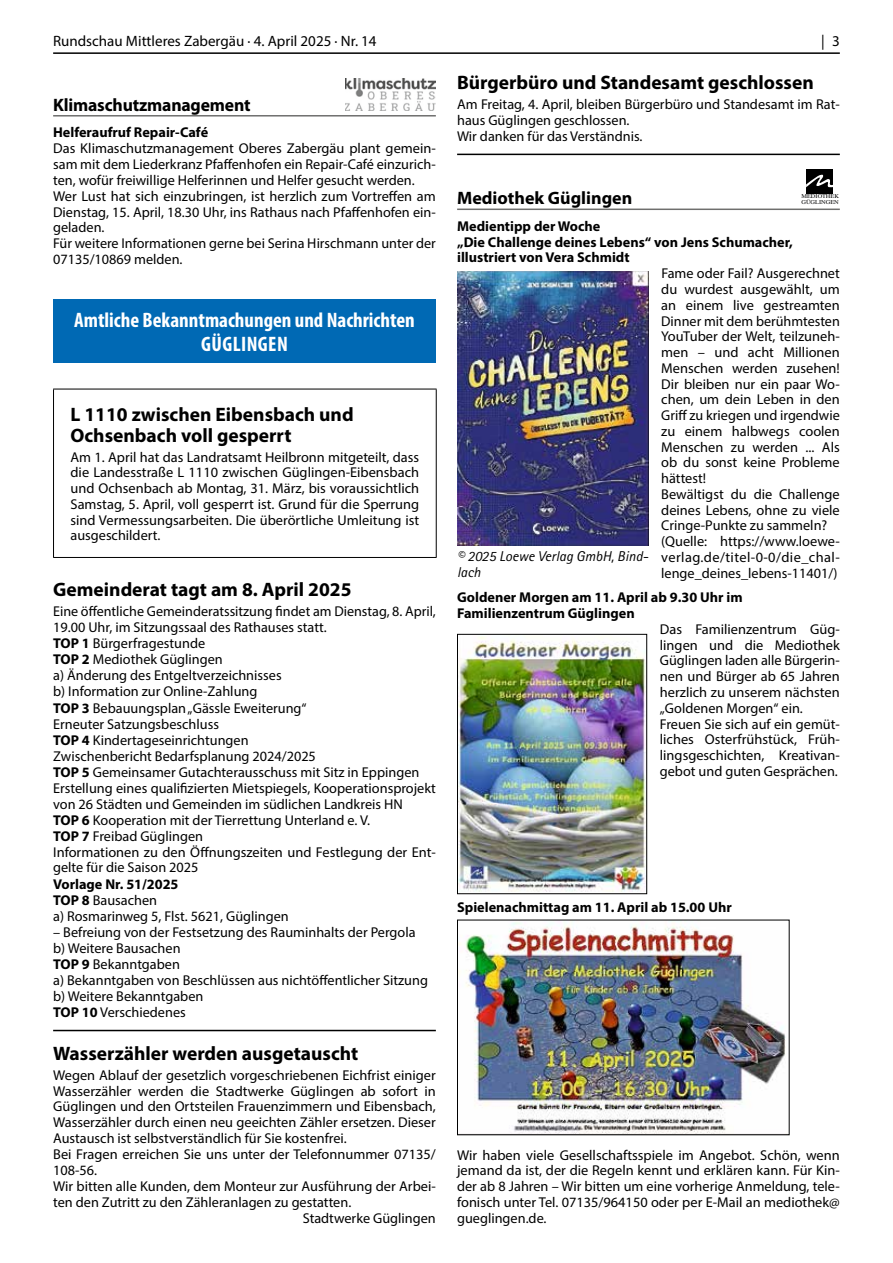
<style>
.page{position:relative;width:893px;height:1263px;background:#fff}
.page>*{position:absolute;margin:0;border:0;box-sizing:border-box;transform-origin:0 0}
.t1{font:700 condensed 21px/24px "Myriad Pro";color:#fff;text-align:center}
.t2{font:700 19.5px/21px "Myriad Pro";color:#000}
.t3{font:700 18px "Myriad Pro";letter-spacing:-.01em;color:#000}
.t4{font:15px "Myriad Pro";color:#000}
.t5{font:14.25px/15.8px "Myriad Pro";color:#000}
.t6{font:700 14.25px/15.8px "Myriad Pro";color:#000}
.t7{font:italic 14.25px/15.8px "Rotis Sans Serif W1 G";color:#000}
.t8{font:5.85px/5.8px "Times LT";color:#000;scale:1.08 1}
.s1{font-weight:700}
</style>
<div class="page">
<hr style="left:53px;top:52px;width:787px;height:2px;background:#000">
<hr style="left:53px;top:1030px;width:383px;height:1px;background:#000">
<hr style="left:53px;top:115px;width:383px;height:2px;background:#6f6f6e">
<img style="left:345px;top:78px;width:90px;height:33px">
<div style="left:53px;top:299px;width:383px;height:64px;background:#0069b4"></div>
<hr style="left:53px;top:389px;width:384px;height:1px;background:#000">
<hr style="left:53px;top:389px;width:1px;height:168px;background:#000">
<hr style="left:436px;top:389px;width:1px;height:168px;background:#000">
<hr style="left:53px;top:557px;width:384px;height:1px;background:#000">
<hr style="left:457px;top:154px;width:383px;height:1px;background:#000">
<hr style="left:457px;top:209px;width:383px;height:1px;background:#6f6f6e">
<div style="left:806px;top:169px;width:27px;height:24px;background:#000"></div>
<svg style="left:806px;top:174px;width:27px;height:13px"></svg>
<img style="left:457px;top:271px;width:191px;height:274px">
<img style="left:459px;top:636px;width:186px;height:256px">
<div style="left:457px;top:634px;width:190px;height:260px;border:1px solid #000"></div>
<img style="left:459px;top:922px;width:327px;height:211px">
<div style="left:457px;top:920px;width:332px;height:215px;border:1px solid #000"></div>
<p class="t4" style="left:53px;top:32px;width:325px">Rundschau Mittleres Zabergäu · 4. April 2025 · Nr. 14</p>
<p class="t4" style="left:821px;top:32px;width:20px">| 3</p>
<p class="t3" style="left:53px;top:93px;width:199px">Klimaschutzmanagement</p>
<p class="t6" style="left:53px;top:124px;width:157px">Helferaufruf Repair-Café</p>
<p class="t5" style="left:53px;top:140px;width:384px">Das Klimaschutzmanagement Oberes Zabergäu plant gemein&shy;sam mit dem Liederkranz Pfaffenhofen ein Repair-Café einzurich&shy;ten, wofür freiwillige Helferinnen und Helfer gesucht werden.<br>Wer Lust hat sich einzubringen, ist herzlich zum Vortreffen am Dienstag, 15. April, 18.30 Uhr, ins Rathaus nach Pfaffenhofen ein&shy;geladen.<br>Für weitere Informationen gerne bei Serina Hirschmann unter der 07135/10869 melden.</p>
<h1 class="t1" style="left:74px;top:307px;width:342px">Amtliche Bekanntmachungen und Nachrichten<br>GÜGLINGEN</h1>
<h2 class="t2" style="left:71px;top:403px;width:285px">L 1110 zwischen Eibensbach und<br>Ochsenbach voll gesperrt</h2>
<p class="t5" style="left:71px;top:449px;width:350px;text-align:justify">Am 1. April hat das Landratsamt Heilbronn mitgeteilt, dass die Landesstraße L 1110 zwischen Güglingen-Eibensbach und Ochsenbach ab Montag, 31. März, bis voraussichtlich Samstag, 5. April, voll gesperrt ist. Grund für die Sperrung sind Vermessungsarbeiten. Die überörtliche Umleitung ist ausgeschildert.</p>
<h2 class="t2" style="left:53px;top:578px;width:300px">Gemeinderat tagt am 8. April 2025</h2>
<p class="t5" style="left:53px;top:603px;width:384px">Eine öffentliche Gemeinderatssitzung findet am Dienstag, 8. April, 19.00 Uhr, im Sitzungssaal des Rathauses statt.<br><span class="s1">TOP 1</span> Bürgerfragestunde<br><span class="s1">TOP 2</span> Mediothek Güglingen<br>a) Änderung des Entgeltverzeichnisses<br>b) Information zur Online-Zahlung<br><span class="s1">TOP 3</span> Bebauungsplan „Gässle Eweiterung“<br>Erneuter Satzungsbeschluss<br><span class="s1">TOP 4</span> Kindertageseinrichtungen<br>Zwischenbericht Bedarfsplanung 2024/2025<br><span class="s1">TOP 5</span> Gemeinsamer Gutachterausschuss mit Sitz in Eppingen Erstellung eines qualifizierten Mietspiegels, Kooperationsprojekt von 26 Städten und Gemeinden im südlichen Landkreis HN<br><span class="s1">TOP 6</span> Kooperation mit der Tierrettung Unterland e. V.<br><span class="s1">TOP 7</span> Freibad Güglingen<br>Informationen zu den Öffnungszeiten und Festlegung der Ent&shy;gelte für die Saison 2025</p>
<p class="t5" style="left:53px;top:875px;width:237px"><span class="s1">Vorlage Nr. 51/2025<br>TOP 8</span> Bausachen<br>a) Rosmarinweg 5, Flst. 5621, Güglingen</p>
<p class="t5" style="left:53px;top:924px;width:376px">– Befreiung von der Festsetzung des Rauminhalts der Pergola b) Weitere Bausachen<br><span class="s1">TOP 9</span> Bekanntgaben<br>a) Bekanntgaben von Beschlüssen aus nichtöffentlicher Sitzung b) Weitere Bekanntgaben<br><span class="s1">TOP 10</span> Verschiedenes</p>
<h2 class="t2" style="left:53px;top:1042px;width:307px">Wasserzähler werden ausgetauscht</h2>
<p class="t5" style="left:53px;top:1067px;width:384px">Wegen Ablauf der gesetzlich vorgeschriebenen Eichfrist einiger</p>
<p class="t5" style="left:53px;top:1083px;width:384px">Wasserzähler werden die Stadtwerke Güglingen ab sofort in</p>
<p class="t5" style="left:53px;top:1098px;width:384px">Güglingen und den Ortsteilen Frauenzimmern und Eibensbach,</p>
<p class="t5" style="left:53px;top:1114px;width:384px">Wasserzähler durch einen neu geeichten Zähler ersetzen. Dieser</p>
<p class="t5" style="left:53px;top:1130px;width:295px">Austausch ist selbstverständlich für Sie kostenfrei.</p>
<p class="t5" style="left:53px;top:1146px;width:384px">Bei Fragen erreichen Sie uns unter der Telefonnummer 07135/</p>
<p class="t5" style="left:53px;top:1162px;width:45px">108-56.</p>
<p class="t5" style="left:53px;top:1178px;width:384px">Wir bitten alle Kunden, dem Monteur zur Ausführung der Arbei-</p>
<p class="t5" style="left:53px;top:1194px;width:300px">ten den Zutritt zu den Zähleranlagen zu gestatten.</p>
<p class="t5" style="left:303px;top:1210px;width:135px">Stadtwerke Güglingen</p>
<h2 class="t2" style="left:457px;top:71px;width:358px">Bürgerbüro und Standesamt geschlossen</h2>
<p class="t5" style="left:457px;top:96px;width:384px">Am Freitag, 4. April, bleiben Bürgerbüro und Standesamt im Rat&shy;haus Güglingen geschlossen.<br>Wir danken für das Verständnis.</p>
<p class="t3" style="left:457px;top:186px;width:177px">Mediothek Güglingen</p>
<p class="t8" style="left:801px;top:193px;width:36px">MEDIOTHEK<br>GÜGLINGEN</p>
<p class="t6" style="left:457px;top:218px;width:337px">Medientipp der Woche<br>„Die Challenge deines Lebens“ von Jens Schumacher, illustriert von Vera Schmidt</p>
<p class="t5" style="left:661px;top:265px;width:180px">Fame oder Fail? Ausgerechnet du wurdest ausgewählt, um an einem live gestreamten<br>Dinner mit dem berühmtesten<br>YouTuber der Welt, teilzuneh&shy;men – und acht Millionen<br>Menschen werden zusehen!<br>Dir bleiben nur ein paar Wo&shy;chen, um dein Leben in den<br>Griff zu kriegen und irgendwie zu einem halbwegs coolen<br>Menschen zu werden ... Als ob du sonst keine Probleme hättest!<br>Bewältigst du die Challenge deines Lebens, ohne zu viele<br>Cringe-Punkte zu sammeln? (Quelle: https://www.loewe&shy;verlag.de/titel-0-0/die_chal&shy;lenge_deines_lebens-11401/)</p>
<p class="t6" style="left:457px;top:589px;width:287px">Goldener Morgen am 11. April ab 9.30 Uhr im<br>Familienzentrum Güglingen</p>
<p class="t5" style="left:660px;top:621px;width:181px">Das Familienzentrum Güg&shy;lingen und die Mediothek<br>Güglingen laden alle Bürgerin&shy;nen und Bürger ab 65 Jahren herzlich zu unserem nächsten „Goldenen Morgen“ ein.<br>Freuen Sie sich auf ein gemüt&shy;liches Osterfrühstück, Früh&shy;lingsgeschichten, Kreativan&shy;gebot und guten Gesprächen.</p>
<p class="t7" style="left:457px;top:548px;width:193px">© 2025 Loewe Verlag GmbH, Bind&shy;lach</p>
<p class="t6" style="left:457px;top:898px;width:276px">Spielenachmittag am 11. April ab 15.00 Uhr</p>
<p class="t5" style="left:457px;top:1147px;width:384px;text-align:justify">Wir haben viele Gesellschaftsspiele im Angebot. Schön, wenn jemand da ist, der die Regeln kennt und erklären kann. Für Kin&shy;der ab 8 Jahren – Wir bitten um eine vorherige Anmeldung, tele&shy;fonisch unter Tel. 07135/964150 oder per E-Mail an mediothek@ gueglingen.de.</p>
</div>
